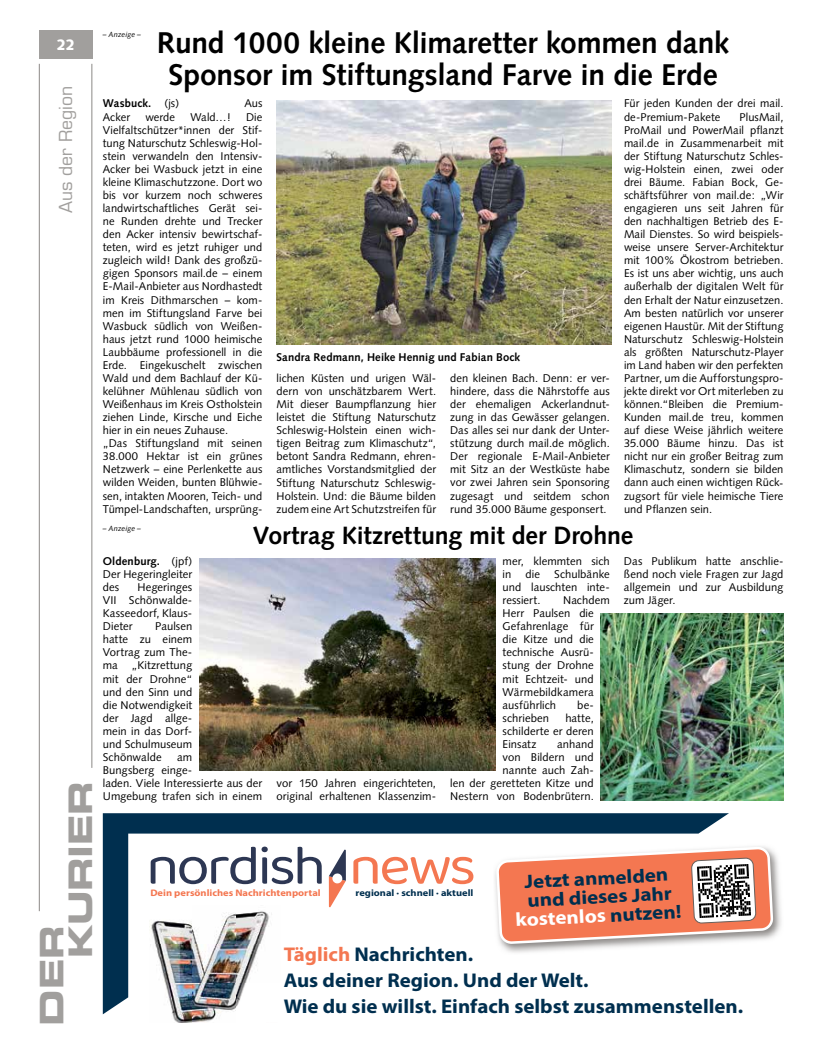
<style>
.page{position:relative;width:819px;height:1053px;background:#fff}
.page>*{position:absolute;margin:0;border:0;box-sizing:border-box;transform-origin:0 0}
.t1{font:32.5px/28.9px "Eurostile LT Std Bold Ex 2";letter-spacing:-.01em;color:#a19f9d}
.t2{font:700 30px/32.5px "Syntax LT Std";letter-spacing:-.01em;color:#000;text-align:center}
.t3{font:700 25px "Syntax LT Std";letter-spacing:-.005em;color:#000}
.t4{font:700 19.88px/25.9px "Myriad Pro";color:#002f4f;scale:1.05 1}
.t5{font:700 19.12px/18.8px "Myriad Pro";color:#002f4f;text-align:center;scale:1.1 1}
.t6{font:17.5px "Eurostile LT Std";letter-spacing:-.005em;color:#a19f9d}
.t7{font:900 15px "Syntax LT Std";color:#fff}
.t8{font:11.25px/13px "Syntax";letter-spacing:.005em;color:#000;text-align:justify}
.t9{font:700 11.25px "Syntax LT Std";letter-spacing:.01em;color:#000}
.t10{font:700 11.25px "Syntax";letter-spacing:.01em;color:#000}
.t11{font:700 9.5px "Myriad Pro";color:#f47751;scale:1.1 1}
.t12{font:700 9.5px "Myriad Pro";color:#002f4f;scale:1.1 1}
.t13{font:italic 7.5px "Syntax LT Std";letter-spacing:.01em;color:#000}
.s1{font-weight:400}
.s2{font-weight:700}
.s3{color:#fff}
.s4{color:#f47751}
</style>
<div class="page">
<hr style="left:39px;top:64px;width:1px;height:847px;background:#8c8986">
<hr style="left:92px;top:64px;width:1px;height:703px;background:#8c8986">
<div style="left:39px;top:30px;width:53px;height:29px;background:#a19f9d"></div>
<img style="left:172px;top:1014px;width:44px;height:8px">
<svg style="left:103px;top:813px;width:626px;height:201px"></svg>
<svg style="left:151px;top:846px;width:171px;height:38px"></svg>
<svg style="left:353px;top:856px;width:120px;height:28px"></svg>
<svg style="left:329px;top:849px;width:17px;height:58px"></svg>
<img style="left:493px;top:843px;width:288px;height:111px">
<svg style="left:497px;top:847px;width:275px;height:95px"></svg>
<img style="left:199px;top:558px;width:296px;height:212px">
<img style="left:601px;top:613px;width:182px;height:187px">
<img style="left:276px;top:100px;width:335px;height:245px">
<p class="t7" style="left:56px;top:36px;width:20px">22</p>
<p class="t6" style="left:55px;top:213px;width:128px;rotate:-90deg">Aus der Region</p>
<p class="t1" style="left:37px;top:958px;width:179px;text-indent:-67px;rotate:-90deg">Der<br>Kurier</p>
<p class="t2" style="left:157px;top:26px;width:574px">Rund 1000 kleine Klimaretter kommen dank<br>Sponsor im Stiftungsland Farve in die Erde</p>
<p class="t10" style="left:103px;top:97px;width:78px">Wasbuck. <span class="s1">(js)</span></p>
<p class="t8" style="left:244px;top:97px;width:20px">Aus</p>
<p class="t8" style="left:103px;top:110px;width:29px">Acker</p>
<p class="t8" style="left:145px;top:110px;width:31px">werde</p>
<p class="t8" style="left:190px;top:110px;width:42px">Wald…!</p>
<p class="t13" style="left:103px;top:30px;width:40px">– Anzeige –</p>
<p class="t8" style="left:624px;top:97px;width:161px">Für jeden Kunden der drei mail. de-Premium-Pakete</p>
<p class="t8" style="left:624px;top:110px;width:161px;text-indent:116px">PlusMail, ProMail und PowerMail pflanzt mail.de in Zusammenarbeit mit der Stiftung Naturschutz Schles&shy;wig-Holstein einen, zwei oder drei Bäume. Fabian Bock, Ge&shy;schäftsführer von mail.de: „Wir engagieren uns seit Jahren für den nachhaltigen Betrieb des E-Mail Dienstes. So wird beispiels&shy;weise unsere Server-Architektur mit 100% Ökostrom betrieben.<br>Es ist uns aber wichtig, uns auch außerhalb der digitalen Welt für den Erhalt der Natur einzusetzen.<br>Am besten natürlich vor unserer eigenen Haustür. Mit der Stiftung Naturschutz Schleswig-Holstein als größten Naturschutz-Player im Land haben wir den perfekten Partner, um die Aufforstungspro&shy;jekte direkt vor Ort miterleben zu können.“Bleiben die Premium-Kunden mail.de treu, kommen auf diese Weise jährlich weitere 35.000 Bäume hinzu. Das ist nicht nur ein großer Beitrag zum Klimaschutz, sondern sie bilden dann auch einen wichtigen Rück&shy;zugsort für viele heimische Tiere und Pflanzen sein.</p>
<p class="t8" style="left:103px;top:110px;width:161px;text-align:left;text-indent:143px">Die<br>Vielfaltschützer*innen der Stif&shy;tung Naturschutz Schleswig-Hol&shy;stein verwandeln den Intensiv-<br>Acker bei Wasbuck jetzt in eine kleine Klimaschutzzone. Dort wo bis vor kurzem noch schweres landwirtschaftliches Gerät sei&shy;ne Runden drehte und Trecker den Acker intensiv bewirtschaf&shy;teten, wird es jetzt ruhiger und zugleich wild! Dank des großzü&shy;gigen Sponsors mail.de – einem<br>E-Mail-Anbieter aus Nordhastedt im Kreis Dithmarschen – kom&shy;men im Stiftungsland Farve bei<br>Wasbuck südlich von Weißen&shy;haus jetzt rund 1000 heimische<br>Laubbäume professionell in die<br>Erde. Eingekuschelt zwischen<br>Wald und dem Bachlauf der Kü&shy;kelühner Mühlenau südlich von<br>Weißenhaus im Kreis Ostholstein ziehen Linde, Kirsche und Eiche hier in ein neues Zuhause.<br>„Das Stiftungsland mit seinen<br>38.000 Hektar ist ein grünes<br>Netzwerk – eine Perlenkette aus wilden Weiden, bunten Blühwie&shy;sen, intakten Mooren, Teich- und<br>Tümpel-Landschaften, ursprüng-</p>
<p class="t9" style="left:276px;top:351px;width:245px">Sandra Redmann, Heike Hennig und Fabian Bock</p>
<p class="t8" style="left:276px;top:371px;width:161px">lichen Küsten und urigen Wäl&shy;dern von unschätzbarem Wert.<br>Mit dieser Baumpflanzung hier leistet die Stiftung Naturschutz Schleswig-Holstein einen wich&shy;tigen Beitrag zum Klimaschutz“, betont Sandra Redmann, ehren&shy;amtliches Vorstandsmitglied der Stiftung Naturschutz Schleswig-Holstein. Und: die Bäume bilden zudem eine Art Schutzstreifen für</p>
<p class="t8" style="left:450px;top:371px;width:161px">den kleinen Bach. Denn: er ver&shy;hindere, dass die Nährstoffe aus der ehemaligen Ackerlandnut&shy;zung in das Gewässer gelangen.<br>Das alles sei nur dank der Unter&shy;stützung durch mail.de möglich.<br>Der regionale E-Mail-Anbieter mit Sitz an der Westküste habe vor zwei Jahren sein Sponsoring zugesagt und seitdem schon rund 35.000 Bäume gesponsert.</p>
<p class="t13" style="left:103px;top:524px;width:40px">– Anzeige –</p>
<p class="t3" style="left:253px;top:521px;width:382px">Vortrag Kitzrettung mit der Drohne</p>
<p class="t8" style="left:103px;top:554px;width:91px"><span class="s2">Oldenburg.</span> (jpf)<br>Der Hegeringleiter des</p>
<p class="t8" style="left:103px;top:580px;width:91px;text-indent:35px">Hegeringes VII Schönwalde-Kasseedorf, Klaus-Dieter</p>
<p class="t8" style="left:103px;top:620px;width:91px;text-indent:52px">Paulsen hatte zu einem Vortrag zum The&shy;ma „Kitzrettung mit der Drohne“ und den Sinn und die Notwendigkeit der Jagd allge&shy;mein in das Dorf&shy;und Schulmuseum Schönwalde</p>
<p class="t8" style="left:103px;top:750px;width:161px;text-align:left;text-indent:74px">am<br>Bungsberg einge-<br>laden. Viele Interessierte aus der<br>Umgebung trafen sich in einem</p>
<p class="t8" style="left:276px;top:776px;width:161px">vor 150 Jahren eingerichteten, original erhaltenen Klassenzim-</p>
<p class="t8" style="left:502px;top:554px;width:109px">mer, klemmten sich in</p>
<p class="t8" style="left:502px;top:567px;width:109px;text-indent:52px">Schulbänke und lauschten inte&shy;ressiert.</p>
<p class="t8" style="left:525px;top:567px;width:16px">die</p>
<p class="t8" style="left:502px;top:593px;width:109px;text-align:left;text-indent:60px">Nachdem<br>Herr Paulsen die<br>Gefahrenlage für die Kitze und die technische Ausrü&shy;stung der Drohne mit Echtzeit- und<br>Wärmebildkamera ausführlich</p>
<p class="t8" style="left:577px;top:698px;width:18px">be-</p>
<p class="t8" style="left:502px;top:711px;width:48px">schrieben</p>
<p class="t8" style="left:502px;top:711px;width:93px;text-indent:63px">hatte, schilderte er deren Einsatz</p>
<p class="t8" style="left:450px;top:737px;width:145px;text-align:right">anhand<br>von Bildern und<br>nannte auch Zah-<br>len der geretteten Kitze und<br>Nestern von Bodenbrütern.</p>
<p class="t8" style="left:624px;top:554px;width:161px">Das Publikum hatte anschlie&shy;ßend noch viele Fragen zur Jagd allgemein und zur Ausbildung zum Jäger.</p>
<p class="t11" style="left:150px;top:886px;width:156px">Dein persönliches Nachrichtenportal</p>
<p class="t12" style="left:355px;top:886px;width:109px">regional · schnell · aktuell</p>
<p class="t5" style="left:513px;top:872px;width:152px;rotate:-3deg">Jetzt anmelden und dieses Jahr <span class="s3">kostenlos</span> nutzen!</p>
<p class="t4" style="left:284px;top:941px;width:439px"><span class="s4">Täglich</span> Nachrichten.<br>Aus deiner Region. Und der Welt.<br>Wie du sie willst. Einfach selbst zusammenstellen.</p>
</div>
